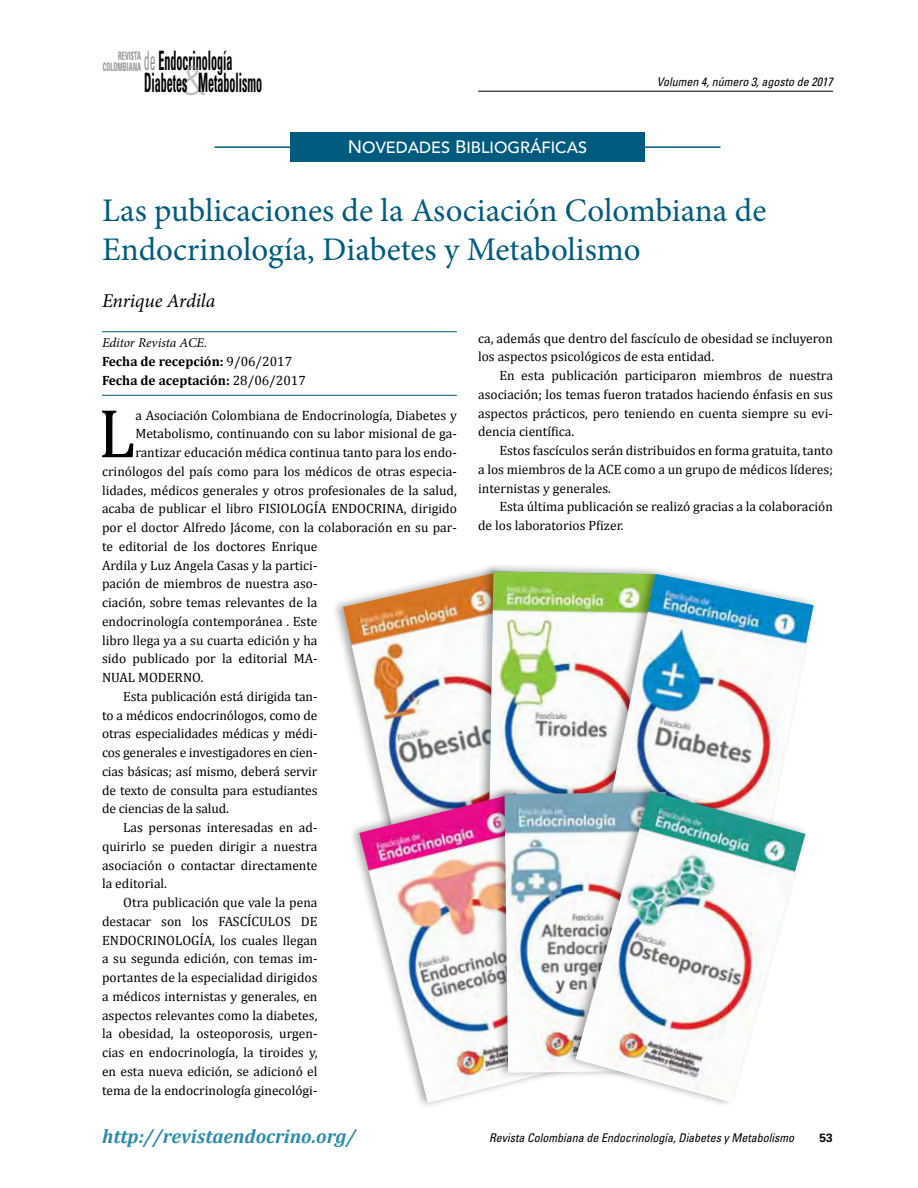
<style>
.page{position:relative;width:918px;height:1188px;background:#fff}
.page>*{position:absolute;margin:0;border:0;box-sizing:border-box;transform-origin:0 0}
.t1{font:69.75px "Cambria";color:#000}
.t2{font:33px/39.6px "Minion Pro";color:#005b7f}
.t3{font:700 condensed 26.7px/21.5px "Univers";color:#000;scale:.45 1}
.t4{font:italic 700 19.5px "Cambria";color:#2a8cac}
.t5{font:italic 19.5px "Minion Pro";letter-spacing:-.015em;color:#000}
.t6{font:16.2px "Avenir Medium SC900";color:#fff}
.t7{font:13.5px/18.8px "Cambria";color:#000}
.t8{font:700 13.5px/18.8px "Cambria";color:#000}
.t9{font:italic 13.5px "Minion Pro";letter-spacing:-.01em;color:#000}
.t10{font:italic condensed 12px "Univers";color:#000}
.t11{font:700 12px "Univers";color:#000}
.t12{font:700 condensed 11.7px/10.5px "Univers";color:#939598;text-align:right;scale:.56 1}
.s1{font-weight:400;color:#939598}
.s2{font-family:"Akzidenz Grotesk BE";font-weight:300;font-stretch:normal;font-size:40.65px;color:#939598}
.s3{font-size:18px}
.s4{font-weight:400}
</style>
<div class="page">
<hr style="left:478px;top:91px;width:355px;height:1px;background:#000">
<hr style="left:215px;top:146px;width:505px;height:2px;background:#005b7f">
<div style="left:290px;top:132px;width:355px;height:30px;background:#005b7f"></div>
<hr style="left:102px;top:331px;width:355px;height:1px;background:#005b7f">
<hr style="left:102px;top:395px;width:355px;height:1px;background:#005b7f">
<img style="left:343px;top:572px;width:133px;height:213px">
<div style="left:476px;top:562px;width:183px;height:298px;background:#000;opacity:.35"></div>
<img style="left:489px;top:571px;width:100px;height:214px">
<div style="left:589px;top:565px;width:228px;height:320px;background:#000;opacity:.35"></div>
<img style="left:601px;top:574px;width:213px;height:304px">
<div style="left:348px;top:785px;width:239px;height:325px;background:#000;opacity:.35"></div>
<img style="left:359px;top:793px;width:205px;height:310px">
<div style="left:492px;top:783px;width:181px;height:297px;background:#000;opacity:.35"></div>
<img style="left:505px;top:792px;width:59px;height:281px">
<div style="left:564px;top:783px;width:245px;height:326px;background:#000;opacity:.35"></div>
<img style="left:576px;top:791px;width:229px;height:311px">
<p class="t12" style="left:103px;top:51px;width:70px">Revista colombiana</p>
<h3 class="t3" style="left:144px;top:50px;width:265px"><span class="s1">de</span> Endocrinología<br>Diabetes<span class="s2">&amp;</span>Metabolismo</h3>
<p class="t6" style="left:348px;top:133px;width:241px"><span class="s3">N</span>OVEDADES <span class="s3">B</span>IBLIOGRÁFICAS</p>
<p class="t10" style="left:657px;top:74px;width:178px">Volumen 4, número 3, agosto de 2017</p>
<h2 class="t2" style="left:102px;top:190px;width:666px">Las publicaciones de la Asociación Colombiana de<br>Endocrinología, Diabetes y Metabolismo</h2>
<h3 class="t5" style="left:102px;top:288px;width:115px">Enrique Ardila</h3>
<p class="t9" style="left:102px;top:334px;width:107px">Editor Revista ACE.</p>
<p class="t8" style="left:102px;top:352px;width:205px">Fecha de recepción: <span class="s4">9/06/2017<br></span>Fecha de aceptación: <span class="s4">28/06/2017</span></p>
<h1 class="t1" style="left:98px;top:392px;width:39px">L</h1>
<p class="t7" style="left:135px;top:406px;width:323px">a Asociación Colombiana de Endocrinología, Diabetes y</p>
<p class="t7" style="left:135px;top:424px;width:323px">Metabolismo, continuando con su labor misional de ga-</p>
<p class="t7" style="left:135px;top:443px;width:323px">rantizar educación médica continua tanto para los endo-</p>
<p class="t7" style="left:102px;top:462px;width:356px">crinólogos del país como para los médicos de otras especia-</p>
<p class="t7" style="left:102px;top:481px;width:356px">lidades, médicos generales y otros profesionales de la salud,</p>
<p class="t7" style="left:102px;top:499px;width:356px">acaba de publicar el libro FISIOLOGÍA ENDOCRINA, dirigido</p>
<p class="t7" style="left:102px;top:518px;width:356px">por el doctor Alfredo Jácome, con la colaboración en su par-</p>
<p class="t7" style="left:102px;top:537px;width:217px">te editorial de los doctores Enrique</p>
<p class="t7" style="left:102px;top:556px;width:217px">Ardila y Luz Angela Casas y la partici-</p>
<p class="t7" style="left:102px;top:574px;width:217px">pación de miembros de nuestra aso-</p>
<p class="t7" style="left:102px;top:593px;width:217px">ciación, sobre temas relevantes de la</p>
<p class="t7" style="left:102px;top:612px;width:217px">endocrinología contemporánea . Este</p>
<p class="t7" style="left:102px;top:631px;width:217px">libro llega ya a su cuarta edición y ha</p>
<p class="t7" style="left:102px;top:649px;width:217px">sido publicado por la editorial MA-</p>
<p class="t7" style="left:102px;top:668px;width:103px">NUAL MODERNO.</p>
<p class="t7" style="left:123px;top:687px;width:196px">Esta publicación está dirigida tan-</p>
<p class="t7" style="left:102px;top:706px;width:217px">to a médicos endocrinólogos, como de</p>
<p class="t7" style="left:102px;top:724px;width:217px">otras especialidades médicas y médi-</p>
<p class="t7" style="left:102px;top:743px;width:217px">cos generales e investigadores en cien-</p>
<p class="t7" style="left:102px;top:762px;width:217px">cias básicas; así mismo, deberá servir</p>
<p class="t7" style="left:102px;top:781px;width:217px">de texto de consulta para estudiantes</p>
<p class="t7" style="left:102px;top:799px;width:128px">de ciencias de la salud.</p>
<p class="t7" style="left:123px;top:818px;width:196px">Las personas interesadas en ad-</p>
<p class="t7" style="left:102px;top:837px;width:217px">quirirlo se pueden dirigir a nuestra</p>
<p class="t7" style="left:102px;top:856px;width:217px">asociación o contactar directamente</p>
<p class="t7" style="left:102px;top:874px;width:67px">la editorial.</p>
<p class="t7" style="left:123px;top:893px;width:196px">Otra publicación que vale la pena</p>
<p class="t7" style="left:102px;top:912px;width:217px">destacar son los FASCÍCULOS DE</p>
<p class="t7" style="left:102px;top:931px;width:217px">ENDOCRINOLOGÍA, los cuales llegan</p>
<p class="t7" style="left:102px;top:949px;width:217px">a su segunda edición, con temas im-</p>
<p class="t7" style="left:102px;top:968px;width:217px">portantes de la especialidad dirigidos</p>
<p class="t7" style="left:102px;top:987px;width:217px">a médicos internistas y generales, en</p>
<p class="t7" style="left:102px;top:1006px;width:217px">aspectos relevantes como la diabetes,</p>
<p class="t7" style="left:102px;top:1024px;width:217px">la obesidad, la osteoporosis, urgen-</p>
<p class="t7" style="left:102px;top:1043px;width:217px">cias en endocrinología, la tiroides y,</p>
<p class="t7" style="left:102px;top:1062px;width:217px">en esta nueva edición, se adicionó el</p>
<p class="t7" style="left:102px;top:1081px;width:217px">tema de la endocrinología ginecológi-</p>
<p class="t7" style="left:478px;top:329px;width:356px">ca, además que dentro del fascículo de obesidad se incluyeron los aspectos psicológicos de esta entidad.</p>
<p class="t7" style="left:478px;top:366px;width:356px;text-align:justify;text-indent:21px">En esta publicación participaron miembros de nuestra asociación; los temas fueron tratados haciendo énfasis en sus aspectos prácticos, pero teniendo en cuenta siempre su evi&shy;dencia científica.</p>
<p class="t7" style="left:478px;top:441px;width:356px;text-align:justify;text-indent:21px">Estos fascículos serán distribuidos en forma gratuita, tanto a los miembros de la ACE como a un grupo de médicos líderes; internistas y generales.</p>
<p class="t7" style="left:478px;top:497px;width:356px;text-indent:21px">Esta última publicación se realizó gracias a la colaboración de los laboratorios Pfizer.</p>
<h3 class="t4" style="left:102px;top:1123px;width:255px">http://revistaendocrino.org/</h3>
<p class="t10" style="left:489px;top:1130px;width:307px">Revista Colombiana de Endocrinología, Diabetes y Metabolismo</p>
<p class="t11" style="left:820px;top:1130px;width:15px">53</p>
</div>
